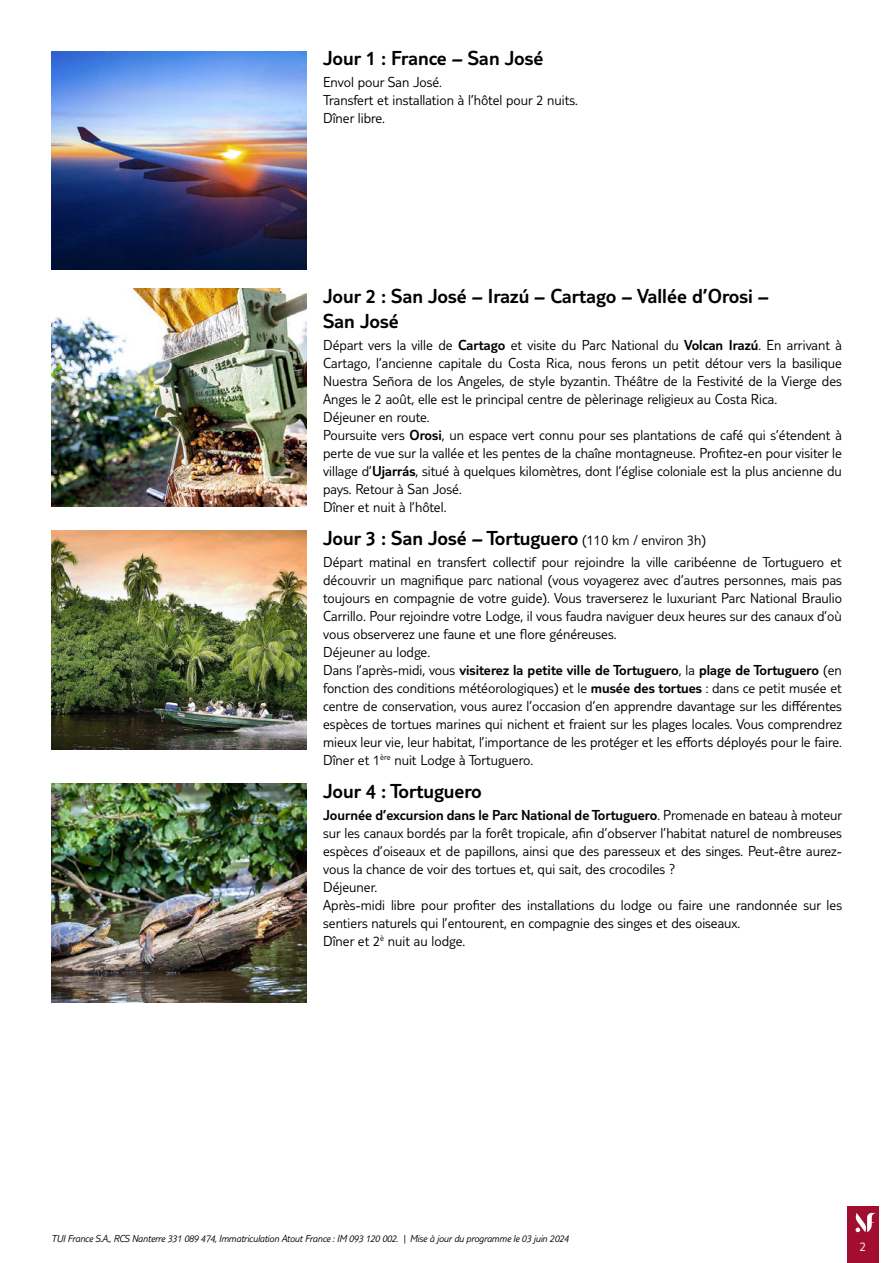
<style>
.page{position:relative;width:893px;height:1263px;background:#fff}
.page>*{position:absolute;margin:0;border:0;box-sizing:border-box;transform-origin:0 0}
.t1{font:300 21px/25.2px "TUI Type";color:#000}
.t2{font:300 15px/18px "TUI Type";color:#000}
.t3{font:300 13.5px "TUI Type";color:#fff}
.t4{font:italic 300 10.5px "TUI Type";letter-spacing:-.02em;color:#000}
.s1{font-style:inherit}
.s2{font-size:15px}
</style>
<div class="page">
<div style="left:847px;top:1206px;width:32px;height:57px;background:#a10e2f"></div>
<svg style="left:855px;top:1213px;width:21px;height:19px"></svg>
<img style="left:51px;top:51px;width:255px;height:219px">
<img style="left:51px;top:288px;width:255px;height:219px">
<img style="left:51px;top:531px;width:255px;height:218px">
<img style="left:51px;top:784px;width:255px;height:218px">
<h1 class="t1" style="left:323px;top:45px;width:222px">Jour 1 : France – San José</h1>
<p class="t2" style="left:323px;top:73px;width:256px">Envol pour San José.<br>Transfert et installation à l’hôtel pour 2 nuits.<br>Dîner libre.</p>
<h1 class="t1" style="left:323px;top:283px;width:447px">Jour 2 : San José – Irazú – Cartago – Vallée d’Orosi –<br>San José</h1>
<p class="t2" style="left:323px;top:336px;width:520px">Départ vers la ville de <span class="s1">Cartago</span> et visite du Parc National du <span class="s1">Volcan Irazú</span>. En arrivant à Cartago, l’ancienne capitale du Costa Rica, nous ferons un petit détour vers la basilique Nuestra Señora de los Angeles, de style byzantin. Théâtre de la Festivité de la Vierge des Anges le 2 août, elle est le principal centre de pèlerinage religieux au Costa Rica.<br>Déjeuner en route.<br>Poursuite vers <span class="s1">Orosi</span>, un espace vert connu pour ses plantations de café qui s’étendent à perte de vue sur la vallée et les pentes de la chaîne montagneuse. Profitez-en pour visiter le village d’<span class="s1">Ujarrás</span>, situé à quelques kilomètres, dont l’église coloniale est la plus ancienne du pays. Retour à San José.<br>Dîner et nuit à l’hôtel.</p>
<h1 class="t1" style="left:323px;top:525px;width:385px">Jour 3 : San José – Tortuguero <span class="s2">(110 km / environ 3h)</span></h1>
<p class="t2" style="left:323px;top:553px;width:520px">Départ matinal en transfert collectif pour rejoindre la ville caribéenne de Tortuguero et découvrir un magnifique parc national (vous voyagerez avec d’autres personnes, mais pas toujours en compagnie de votre guide). Vous traverserez le luxuriant Parc National Braulio Carrillo. Pour rejoindre votre Lodge, il vous faudra naviguer deux heures sur des canaux d’où vous observerez une faune et une flore généreuses.<br>Déjeuner au lodge.<br>Dans l’après-midi, vous <span class="s1">visiterez la petite ville de Tortuguero</span>, la <span class="s1">plage de Tortuguero</span> (en fonction des conditions météorologiques) et le <span class="s1">musée des tortues</span> : dans ce petit musée et centre de conservation, vous aurez l’occasion d’en apprendre davantage sur les différentes espèces de tortues marines qui nichent et fraient sur les plages locales. Vous comprendrez mieux leur vie, leur habitat, l’importance de les protéger et les efforts déployés pour le faire.<br>Dîner et 1<sup>ère</sup> nuit Lodge à Tortuguero.</p>
<h1 class="t1" style="left:323px;top:778px;width:160px">Jour 4 : Tortuguero</h1>
<p class="t2" style="left:323px;top:806px;width:521px"><span class="s1">Journée d’excursion dans le Parc National de Tortuguero</span>. Promenade en bateau à moteur sur les canaux bordés par la forêt tropicale, afin d’observer l’habitat naturel de nombreuses espèces d’oiseaux et de papillons, ainsi que des paresseux et des singes. Peut-être aurez&shy;vous la chance de voir des tortues et, qui sait, des crocodiles ?<br>Déjeuner.<br>Après-midi libre pour profiter des installations du lodge ou faire une randonnée sur les sentiers naturels qui l’entourent, en compagnie des singes et des oiseaux.<br>Dîner et 2<sup>è</sup> nuit au lodge.</p>
<p class="t4" style="left:51px;top:1232px;width:519px">TUI France S.A., RCS Nanterre 331 089 474, Immatriculation Atout France : IM 093 120 002. | Mise à jour du programme le 03 juin 2024</p>
<p class="t3" style="left:860px;top:1239px;width:8px">2</p>
</div>
